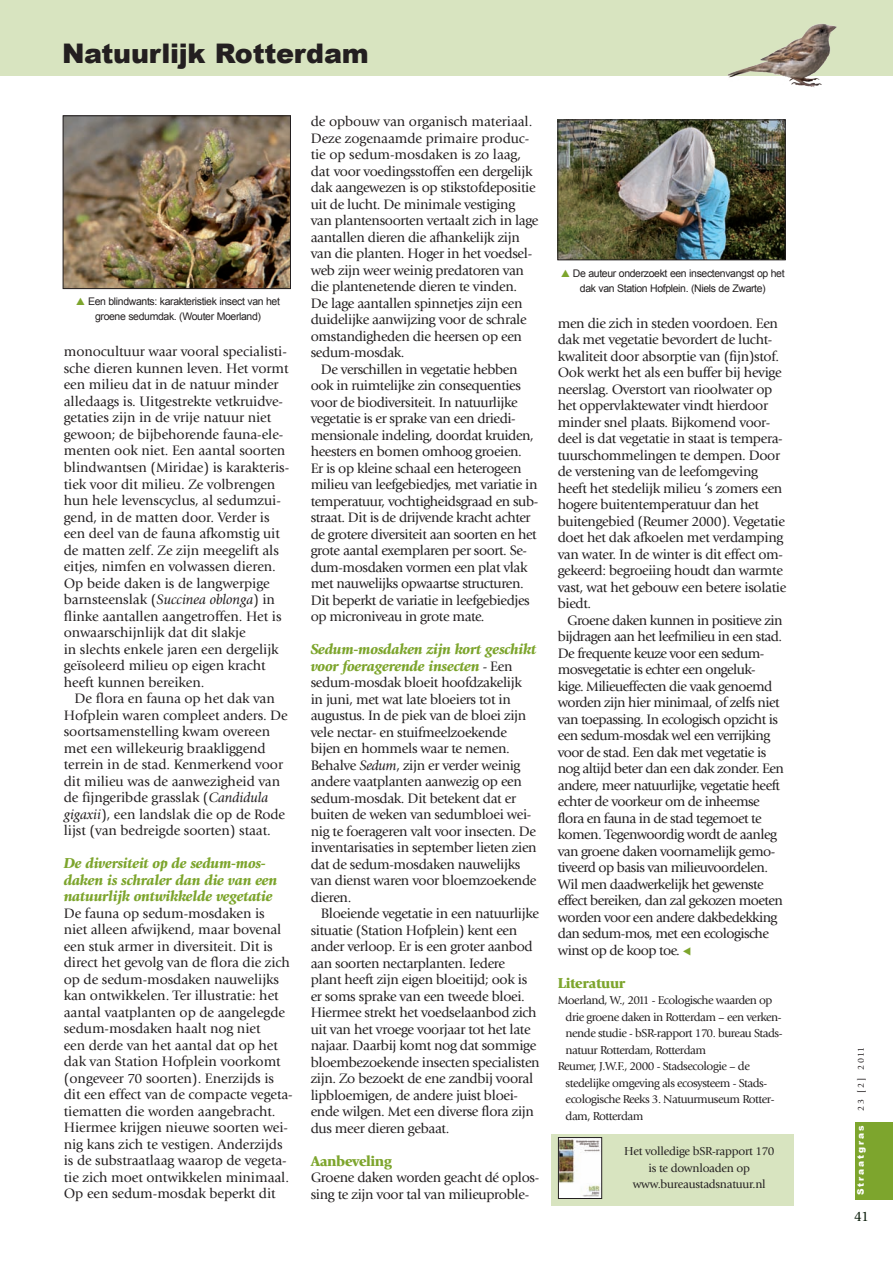
<style>
.page{position:relative;width:893px;height:1263px;background:#fff}
.page>*{position:absolute;margin:0;border:0;box-sizing:border-box;transform-origin:0 0}
.auteurstekst{font:900 27px "Arial";letter-spacing:-.01em;color:#231f20}
.t1{font:italic 900 15px/16.5px "Giovanni";letter-spacing:-.025em;color:#7da52d}
.t2{font:900 15px "Giovanni";letter-spacing:-.025em;color:#7da52d}
.t3{font:14.25px/16.5px "Giovanni";letter-spacing:-.025em;color:#231f20}
.t4{font:14.25px/16.5px "Giovanni";letter-spacing:-.005em;color:#231f20}
.kop{font:14.25px "Giovanni";color:#011400}
.t5{font:12px "Giovanni";letter-spacing:-.04em;color:#231f20}
.t6{font:12px "Giovanni";letter-spacing:-.02em;color:#231f20}
.kop-2{font:10.5px/15px "Arial";letter-spacing:-.035em;color:#231f20;text-align:center}
.Normaal{font:900 9px "Arial";letter-spacing:.205em;color:#fff}
.Normaal-2{font:9px "Giovanni";letter-spacing:.15em;color:#231f20}
.s1{font-family:"European Pi Three";color:#7da52d}
.s2{font-style:italic}
.s3{font-weight:400;font-style:normal;font-size:14.25px;color:#231f20}
.s4{font-family:"European Pi Three";font-size:10.5px;color:#7da52d}
</style>
<div class="page">
<div style="left:855px;top:1122px;width:38px;height:77px;background:#7da52d"></div>
<div style="left:0;top:0;width:893px;height:75px;background:#d8e4c0"></div>
<img style="left:727px;top:24px;width:111px;height:64px">
<img style="left:65px;top:118px;width:224px;height:169px">
<div style="left:63px;top:116px;width:228px;height:173px;border:1px solid #231f20"></div>
<img style="left:560px;top:122px;width:223px;height:136px">
<div style="left:558px;top:120px;width:227px;height:140px;border:1px solid #231f20"></div>
<div style="left:551px;top:1134px;width:242px;height:71px;background:#d8e4c0"></div>
<img style="left:560px;top:1139px;width:40px;height:57px">
<div style="left:558px;top:1137px;width:44px;height:61px;border:1px solid #231f20"></div>
<p class="auteurstekst" style="left:62px;top:38px;width:308px">Natuurlijk Rotterdam</p>
<p class="kop-2" style="left:76px;top:294px;width:205px"><span class="s1">G</span> Een blindwants: karakteristiek insect van het groene sedumdak. (Wouter Moerland)</p>
<p class="t4" style="left:64px;top:344px;width:227px">monocultuur waar vooral specialisti&shy;sche dieren kunnen leven. Het vormt een milieu dat in de natuur minder alledaags is. Uitgestrekte vetkruidve&shy;getaties zijn in de vrije natuur niet gewoon; de bijbehorende fauna-ele&shy;menten ook niet. Een aantal soorten blindwantsen (Miridae) is karakteris&shy;tiek voor dit milieu. Ze volbrengen hun hele levenscyclus, al sedumzui&shy;gend, in de matten door. Verder is een deel van de fauna afkomstig uit de matten zelf. Ze zijn meegelift als eitjes, nimfen en volwassen dieren.<br>Op beide daken is de langwerpige barnsteenslak (<span class="s2">Succinea oblonga</span>) in flinke aantallen aangetroffen. Het is onwaarschijnlijk dat dit slakje</p>
<p class="t4" style="left:64px;top:641px;width:216px">in slechts enkele jaren een dergelijk geïsoleerd milieu op eigen kracht heeft kunnen bereiken.</p>
<p class="t4" style="left:64px;top:690px;width:226px;text-indent:11px">De flora en fauna op het dak van Hofplein waren compleet anders. De soortsamenstelling kwam overeen met een willekeurig braakliggend terrein in de stad. Kenmerkend voor dit milieu was de aanwezigheid van de fijngeribde grasslak (<span class="s2">Candidula gigaxii</span>), een landslak die op de Rode lijst (van bedreigde soorten) staat.</p>
<p class="t1" style="left:64px;top:855px;width:215px">De diversiteit op de sedum-mos&shy;daken is schraler dan die van een natuurlijk ontwikkelde vegetatie</p>
<p class="t4" style="left:64px;top:905px;width:230px">De fauna op sedum-mosdaken is<br>niet alleen afwijkend, maar bovenal een stuk armer in diversiteit. Dit is direct het gevolg van de flora die zich op de sedum-mosdaken nauwelijks kan ontwikkelen. Ter illustratie: het aantal vaatplanten op de aangelegde sedum-mosdaken haalt nog niet<br>een derde van het aantal dat op het dak van Station Hofplein voorkomt (ongeveer 70 soorten). Enerzijds is dit een effect van de compacte vegeta&shy;tiematten die worden aangebracht.<br>Hiermee krijgen nieuwe soorten wei&shy;nig kans zich te vestigen. Anderzijds is de substraatlaag waarop de vegeta&shy;tie zich moet ontwikkelen minimaal.<br>Op een sedum-mosdak beperkt dit</p>
<p class="t3" style="left:311px;top:114px;width:229px">de opbouw van organisch materiaal.<br>Deze zogenaamde primaire produc&shy;tie op sedum-mosdaken is zo laag, dat voor voedingsstoffen een dergelijk dak aangewezen is op stikstofdepositie uit de lucht. De minimale vestiging van plantensoorten vertaalt zich in lage aantallen dieren die afhankelijk zijn van die planten. Hoger in het voedsel&shy;web zijn weer weinig predatoren van die plantenetende dieren te vinden.<br>De lage aantallen spinnetjes zijn een duidelijke aanwijzing voor de schrale omstandigheden die heersen op een sedum-mosdak.</p>
<p class="t3" style="left:311px;top:361px;width:229px;text-indent:10px">De verschillen in vegetatie hebben ook in ruimtelijke zin consequenties voor de biodiversiteit. In natuurlijke vegetatie is er sprake van een driedi&shy;mensionale indeling, doordat kruiden, heesters en bomen omhoog groeien.<br>Er is op kleine schaal een heterogeen milieu van leefgebiedjes, met variatie in temperatuur, vochtigheidsgraad en sub&shy;straat. Dit is de drijvende kracht achter de grotere diversiteit aan soorten en het grote aantal exemplaren per soort. Se&shy;dum-mosdaken vormen een plat vlak met nauwelijks opwaartse structuren.<br>Dit beperkt de variatie in leefgebiedjes op microniveau in grote mate.</p>
<p class="t1" style="left:311px;top:641px;width:227px">Sedum-mosdaken zijn kort geschikt voor foeragerende insecten <span class="s3">- Een</span></p>
<p class="t3" style="left:311px;top:675px;width:227px">sedum-mosdak bloeit hoofdzakelijk in juni, met wat late bloeiers tot in augustus. In de piek van de bloei zijn vele nectar- en stuifmeelzoekende bijen en hommels waar te nemen.<br>Behalve <span class="s2">Sedum</span>, zijn er verder weinig andere vaatplanten aanwezig op een sedum-mosdak. Dit betekent dat er buiten de weken van sedumbloei wei&shy;nig te foerageren valt voor insecten. De inventarisaties in september lieten zien dat de sedum-mosdaken nauwelijks van dienst waren voor bloemzoekende dieren.</p>
<p class="t3" style="left:311px;top:906px;width:230px;text-indent:10px">Bloeiende vegetatie in een natuurlijke situatie (Station Hofplein) kent een ander verloop. Er is een groter aanbod aan soorten nectarplanten. Iedere<br>plant heeft zijn eigen bloeitijd; ook is er soms sprake van een tweede bloei.<br>Hiermee strekt het voedselaanbod zich uit van het vroege voorjaar tot het late najaar. Daarbij komt nog dat sommige bloembezoekende insecten specialisten zijn. Zo bezoekt de ene zandbij vooral lipbloemigen, de andere juist bloei&shy;ende wilgen. Met een diverse flora zijn dus meer dieren gebaat.</p>
<p class="t2" style="left:311px;top:1152px;width:83px">Aanbeveling</p>
<p class="t3" style="left:311px;top:1170px;width:230px">Groene daken worden geacht dé oplos&shy;sing te zijn voor tal van milieuproble-</p>
<p class="kop-2" style="left:561px;top:266px;width:225px"><span class="s1">G</span> De auteur onderzoekt een insectenvangst op het dak van Station Hofplein. (Niels de Zwarte)</p>
<p class="t3" style="left:558px;top:315px;width:230px">men die zich in steden voordoen. Een dak met vegetatie bevordert de lucht&shy;kwaliteit door absorptie van (fijn)stof.<br>Ook werkt het als een buffer bij hevige neerslag. Overstort van rioolwater op het oppervlaktewater vindt hierdoor minder snel plaats. Bijkomend voor&shy;deel is dat vegetatie in staat is tempera&shy;tuurschommelingen te dempen. Door de verstening van de leefomgeving heeft het stedelijk milieu ‘s zomers een hogere buitentemperatuur dan het buitengebied (Reumer 2000). Vegetatie doet het dak afkoelen met verdamping van water. In de winter is dit effect om&shy;gekeerd: begroeiing houdt dan warmte vast, wat het gebouw een betere isolatie biedt.</p>
<p class="t3" style="left:558px;top:612px;width:228px;text-indent:9px">Groene daken kunnen in positieve zin bijdragen aan het leefmilieu in een stad.<br>De frequente keuze voor een sedum&shy;mosvegetatie is echter een ongeluk&shy;kige. Milieueffecten die vaak genoemd worden zijn hier minimaal, of zelfs niet van toepassing. In ecologisch opzicht is een sedum-mosdak wel een verrijking voor de stad. Een dak met vegetatie is nog altijd beter dan een dak zonder. Een andere, meer natuurlijke, vegetatie heeft echter de voorkeur om de inheemse flora en fauna in de stad tegemoet te komen. Tegenwoordig wordt de aanleg van groene daken voornamelijk gemo&shy;tiveerd op basis van milieuvoordelen.<br>Wil men daadwerkelijk het gewenste effect bereiken, dan zal gekozen moeten worden voor een andere dakbedekking dan sedum-mos, met een ecologische winst op de koop toe. <span class="s4">F</span></p>
<p class="t2" style="left:558px;top:974px;width:69px">Literatuur</p>
<p class="t5" style="left:558px;top:994px;width:216px">Moerland, W., 2011 - Ecologische waarden op</p>
<p class="t5" style="left:566px;top:1010px;width:218px">drie groene daken in Rotterdam – een verken-</p>
<p class="t5" style="left:566px;top:1027px;width:218px">nende studie - bSR-rapport 170. bureau Stads-</p>
<p class="t5" style="left:566px;top:1043px;width:142px">natuur Rotterdam, Rotterdam</p>
<p class="t5" style="left:558px;top:1060px;width:194px">Reumer, J.W.F., 2000 - Stadsecologie – de</p>
<p class="t5" style="left:566px;top:1076px;width:203px">stedelijke omgeving als ecosysteem - Stads-</p>
<p class="t5" style="left:566px;top:1093px;width:210px">ecologische Reeks 3. Natuurmuseum Rotter-</p>
<p class="t5" style="left:566px;top:1109px;width:79px">dam, Rotterdam</p>
<p class="t6" style="left:624px;top:1145px;width:152px">Het volledige bSR-rapport 170</p>
<p class="t6" style="left:648px;top:1161px;width:103px">is te downloaden op</p>
<p class="t6" style="left:633px;top:1178px;width:135px">www.bureaustadsnatuur.nl</p>
<p class="Normaal-2" style="left:856px;top:1111px;width:65px;rotate:-90deg">23 [2] 2011</p>
<p class="Normaal" style="left:856px;top:1195px;width:70px;rotate:-90deg">Straatgras</p>
<p class="kop" style="left:854px;top:1208px;width:16px">41</p>
</div>
